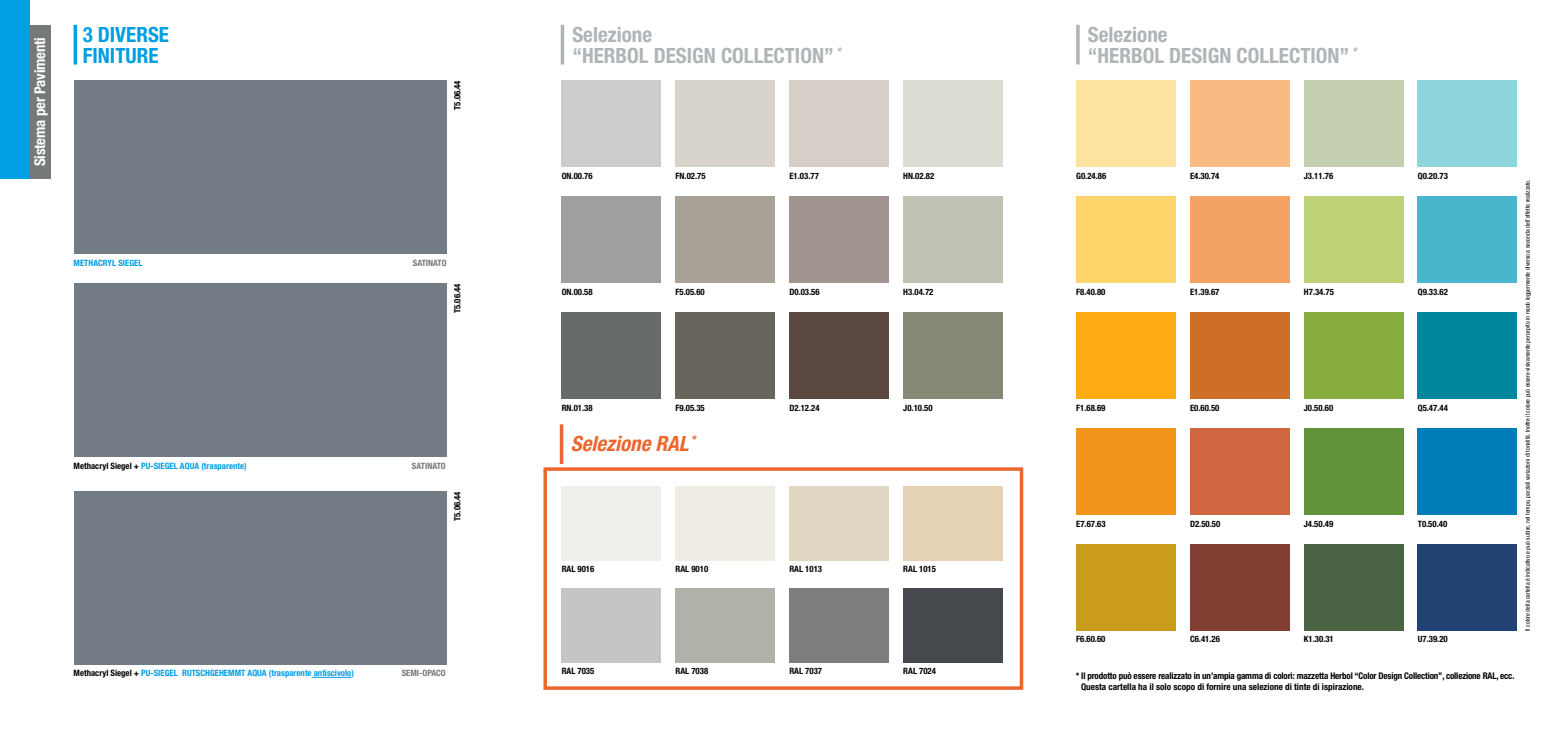
<style>
.page{position:relative;width:1551px;height:737px;background:#fff}
.page>*{position:absolute;margin:0;border:0;box-sizing:border-box;transform-origin:0 0}
.t1{font:700 condensed 21px/21.9px "Helvetica Neue LT Std";color:#b0b5b8}
.t2{font:700 condensed 21px/21.9px "Helvetica Neue LT Std";color:#009ee3}
.t3{font:italic 700 condensed 21px "Helvetica Neue LT Std";color:#ec672e}
.t4{font:700 condensed 14.88px "Helvetica Neue LT Std";letter-spacing:-.01em;color:#fff}
.t5{font:700 condensed 9.19px/11.2px "Helvetica Neue LT Std";letter-spacing:-.015em;color:#000}
.t6{font:700 condensed 8.75px "Helvetica Neue LT Std";color:#000}
.t7{font:700 condensed 8.75px "Helvetica Neue LT Std";color:#009ee3}
.t8{font:700 condensed 8.75px "Helvetica Neue LT Std";color:#76797a}
.t9{font:condensed 6.12px "Helvetica Neue LT Std";color:#000}
.s1{color:#000}
</style>
<div class="page">
<div style="left:74px;top:80px;width:372px;height:174px;background:#737b84"></div>
<div style="left:74px;top:283px;width:372px;height:174px;background:#737b84"></div>
<div style="left:74px;top:491px;width:372px;height:174px;background:#737b84"></div>
<hr style="left:311px;top:677px;width:40px;height:1px;background:#009ee3">
<div style="left:561px;top:80px;width:100px;height:87px;background:#cbcccb"></div>
<div style="left:789px;top:80px;width:99px;height:87px;background:#d6cec7"></div>
<div style="left:675px;top:80px;width:99px;height:87px;background:#d7d3cb"></div>
<div style="left:903px;top:80px;width:99px;height:87px;background:#deddd3"></div>
<div style="left:561px;top:196px;width:100px;height:87px;background:#9e9f9e"></div>
<div style="left:789px;top:196px;width:99px;height:87px;background:#a09591"></div>
<div style="left:675px;top:196px;width:99px;height:87px;background:#a8a297"></div>
<div style="left:903px;top:196px;width:99px;height:87px;background:#c0c1b5"></div>
<div style="left:561px;top:312px;width:100px;height:87px;background:#676a6b"></div>
<div style="left:789px;top:312px;width:99px;height:87px;background:#5b4941"></div>
<div style="left:675px;top:312px;width:99px;height:87px;background:#68655d"></div>
<div style="left:903px;top:312px;width:99px;height:87px;background:#858a77"></div>
<div style="left:561px;top:486px;width:100px;height:74px;background:#eeefe8"></div>
<div style="left:789px;top:486px;width:99px;height:74px;background:#e1d7c3"></div>
<div style="left:675px;top:486px;width:99px;height:74px;background:#efece3"></div>
<div style="left:903px;top:486px;width:99px;height:74px;background:#e5d2b5"></div>
<div style="left:561px;top:588px;width:100px;height:74px;background:#c3c6c2"></div>
<div style="left:789px;top:588px;width:99px;height:74px;background:#7c7d7c"></div>
<div style="left:675px;top:588px;width:99px;height:74px;background:#b0b1a8"></div>
<div style="left:903px;top:588px;width:99px;height:74px;background:#45494e"></div>
<div style="left:543px;top:467px;width:480px;height:223px;border:4px solid #ec672e"></div>
<hr style="left:74px;top:25px;width:3px;height:39px;background:#009ee3">
<svg style="left:560px;top:25px;width:4px;height:39px"></svg>
<hr style="left:1076px;top:25px;width:3px;height:39px;background:#b0b5b8">
<div style="left:1076px;top:80px;width:99px;height:87px;background:#fde39f"></div>
<div style="left:1303px;top:80px;width:99px;height:87px;background:#c4cfb0"></div>
<div style="left:1189px;top:80px;width:100px;height:87px;background:#f9bb81"></div>
<div style="left:1417px;top:80px;width:99px;height:87px;background:#8cd5dc"></div>
<div style="left:1076px;top:196px;width:99px;height:87px;background:#fed56a"></div>
<div style="left:1303px;top:196px;width:99px;height:87px;background:#bdd176"></div>
<div style="left:1189px;top:196px;width:100px;height:87px;background:#f5a265"></div>
<div style="left:1417px;top:196px;width:99px;height:87px;background:#49b6ce"></div>
<div style="left:1076px;top:428px;width:99px;height:86px;background:#f3951b"></div>
<div style="left:1303px;top:428px;width:99px;height:86px;background:#61933a"></div>
<div style="left:1189px;top:428px;width:100px;height:86px;background:#d06740"></div>
<div style="left:1417px;top:428px;width:99px;height:86px;background:#007cb6"></div>
<div style="left:1076px;top:312px;width:99px;height:87px;background:#feab13"></div>
<div style="left:1303px;top:312px;width:99px;height:87px;background:#86ad3d"></div>
<div style="left:1189px;top:312px;width:100px;height:87px;background:#cd6f27"></div>
<div style="left:1417px;top:312px;width:99px;height:87px;background:#00879e"></div>
<div style="left:1076px;top:543px;width:99px;height:87px;background:#c99c1d"></div>
<div style="left:1303px;top:543px;width:99px;height:87px;background:#496343"></div>
<div style="left:1189px;top:543px;width:100px;height:87px;background:#823f33"></div>
<div style="left:1417px;top:543px;width:99px;height:87px;background:#224373"></div>
<hr style="left:560px;top:424px;width:3px;height:40px;background:#ec672e">
<div style="left:25px;top:25px;width:26px;height:153px;background:#76797a"></div>
<div style="left:0;top:0;width:29px;height:178px;background:#009ee3"></div>
<h2 class="t4" style="left:31px;top:166px;width:131px;rotate:-90deg">Sistema per Pavimenti</h2>
<h1 class="t2" style="left:83px;top:23px;width:88px">3 DIVERSE<br>FINITURE</h1>
<p class="t7" style="left:74px;top:257px;width:70px">METHACRYL SIEGEL</p>
<p class="t6" style="left:452px;top:110px;width:31px;rotate:-90deg">T5.06.44</p>
<p class="t8" style="left:413px;top:257px;width:35px">SATINATO</p>
<p class="t6" style="left:452px;top:313px;width:31px;rotate:-90deg">T5.06.44</p>
<p class="t7" style="left:74px;top:460px;width:175px"><span class="s1">Methacryl Siegel +</span> PU-SIEGEL AQUA (trasparente)</p>
<p class="t8" style="left:412px;top:460px;width:35px">SATINATO</p>
<p class="t6" style="left:452px;top:521px;width:31px;rotate:-90deg">T5.06.44</p>
<p class="t7" style="left:74px;top:668px;width:282px"><span class="s1">Methacryl Siegel +</span> PU-SIEGEL RUTSCHGEHEMMT AQUA (trasparente antiscivolo)</p>
<p class="t8" style="left:402px;top:668px;width:46px">SEMI-OPACO</p>
<h1 class="t1" style="left:572px;top:23px;width:270px">Selezione<br>“HERBOL DESIGN COLLECTION” <sup>*</sup></h1>
<h1 class="t1" style="left:1087px;top:23px;width:270px">Selezione<br>“HERBOL DESIGN COLLECTION” <sup>*</sup></h1>
<p class="t6" style="left:561px;top:171px;width:32px">ON.00.76</p>
<p class="t6" style="left:675px;top:171px;width:32px">FN.02.75</p>
<p class="t6" style="left:789px;top:171px;width:31px">E1.03.77</p>
<p class="t6" style="left:903px;top:171px;width:32px">HN.02.82</p>
<p class="t6" style="left:561px;top:286px;width:32px">ON.00.58</p>
<p class="t6" style="left:675px;top:286px;width:31px">F5.05.60</p>
<p class="t6" style="left:789px;top:286px;width:32px">D0.03.56</p>
<p class="t6" style="left:903px;top:286px;width:32px">H3.04.72</p>
<p class="t6" style="left:561px;top:402px;width:32px">RN.01.38</p>
<p class="t6" style="left:675px;top:402px;width:31px">F9.05.35</p>
<p class="t6" style="left:789px;top:402px;width:32px">D2.12.24</p>
<p class="t6" style="left:903px;top:402px;width:31px">J0.10.50</p>
<h1 class="t3" style="left:570px;top:431px;width:126px">Selezione RAL <sup>*</sup></h1>
<p class="t6" style="left:561px;top:563px;width:34px">RAL 9016</p>
<p class="t6" style="left:675px;top:563px;width:34px">RAL 9010</p>
<p class="t6" style="left:789px;top:563px;width:34px">RAL 1013</p>
<p class="t6" style="left:903px;top:563px;width:34px">RAL 1015</p>
<p class="t6" style="left:561px;top:665px;width:34px">RAL 7035</p>
<p class="t6" style="left:675px;top:665px;width:34px">RAL 7038</p>
<p class="t6" style="left:789px;top:665px;width:34px">RAL 7037</p>
<p class="t6" style="left:903px;top:665px;width:34px">RAL 7024</p>
<p class="t6" style="left:1076px;top:171px;width:32px">G0.24.86</p>
<p class="t6" style="left:1189px;top:171px;width:31px">E4.30.74</p>
<p class="t6" style="left:1303px;top:171px;width:31px">J3.11.76</p>
<p class="t6" style="left:1417px;top:171px;width:32px">Q0.20.73</p>
<p class="t6" style="left:1076px;top:286px;width:31px">F8.40.80</p>
<p class="t6" style="left:1189px;top:286px;width:31px">E1.39.67</p>
<p class="t6" style="left:1303px;top:286px;width:32px">H7.34.75</p>
<p class="t6" style="left:1417px;top:286px;width:32px">Q9.33.62</p>
<p class="t6" style="left:1076px;top:402px;width:31px">F1.68.69</p>
<p class="t6" style="left:1189px;top:402px;width:31px">E0.60.50</p>
<p class="t6" style="left:1303px;top:402px;width:31px">J0.50.60</p>
<p class="t6" style="left:1417px;top:402px;width:32px">Q5.47.44</p>
<p class="t6" style="left:1076px;top:518px;width:31px">E7.67.63</p>
<p class="t6" style="left:1189px;top:518px;width:32px">D2.50.50</p>
<p class="t6" style="left:1303px;top:518px;width:31px">J4.50.49</p>
<p class="t6" style="left:1417px;top:518px;width:31px">T0.50.40</p>
<p class="t6" style="left:1076px;top:634px;width:31px">F6.60.60</p>
<p class="t6" style="left:1189px;top:634px;width:31px">C6.41.26</p>
<p class="t6" style="left:1303px;top:634px;width:31px">K1.30.31</p>
<p class="t6" style="left:1417px;top:634px;width:31px">U7.39.20</p>
<p class="t9" style="left:1523px;top:630px;width:453px;rotate:-90deg">Il colore della cartella è indicativo e può subire, nel tempo, parziali variazioni di tonalità. Inoltre il colore può essere visivamente percepito in modo leggermente diverso a seconda dell’effetto realizzato.</p>
<p class="t5" style="left:1081px;top:670px;width:435px;text-indent:-5px">* Il prodotto può essere realizzato in un’ampia gamma di colori: mazzetta Herbol “Color Design Collection”, collezione RAL, ecc.<br>Questa cartella ha il solo scopo di fornire una selezione di tinte di ispirazione.</p>
</div>
